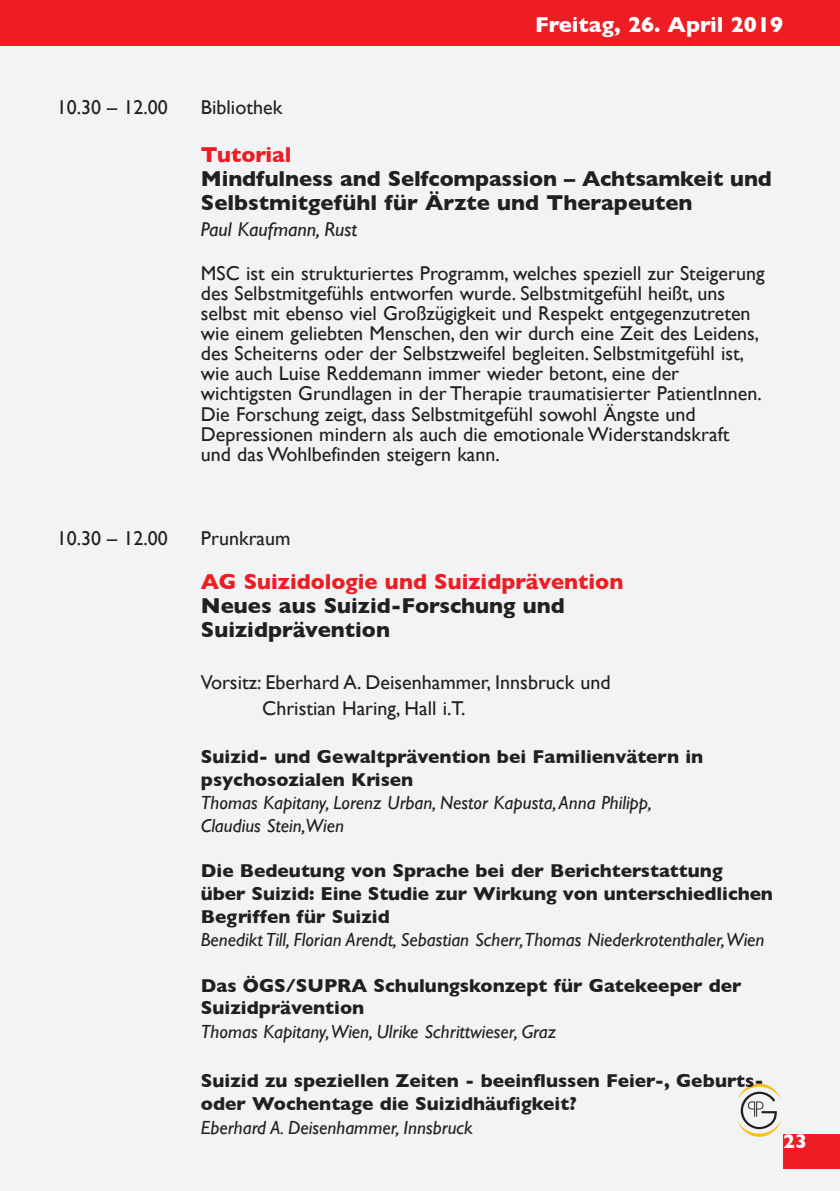
<style>
.page{position:relative;width:840px;height:1191px;background:#fff}
.page>*{position:absolute;margin:0;border:0;box-sizing:border-box;transform-origin:0 0}
.t1{font:700 22px/24px "Gill Sans";color:#231f20}
.t2{font:700 22px "Gill Sans";color:#ee1d23}
.t3{font:700 22px "Gill Sans";color:#fff}
.t4{font:20px/20px "Gill Sans";color:#231f20}
.t5{font:italic 20px "Gill Sans";color:#231f20}
.t6{font:700 20px "Helvetica";color:#fff}
.t7{font:700 19px/22.8px "Gill Sans";color:#231f20}
.t8{font:italic 19px "Gill Sans";color:#231f20}
</style>
<div class="page">
<div style="left:0;top:0;width:839px;height:1191px;background:#f2f3f4"></div>
<div style="left:0;top:0;width:839px;height:45px;background:#ee1d23"></div>
<svg style="left:737px;top:1083px;width:44px;height:53px"></svg>
<div style="left:782px;top:1134px;width:57px;height:34px;background:#ee1d23"></div>
<p class="t3" style="left:535px;top:7px;width:249px">Freitag, 26. April 2019</p>
<p class="t4" style="left:57px;top:97px;width:112px">10.30 – 12.00</p>
<p class="t4" style="left:201px;top:97px;width:83px">Bibliothek</p>
<p class="t2" style="left:201px;top:137px;width:92px">Tutorial</p>
<p class="t1" style="left:201px;top:166px;width:572px">Mindfulness and Selfcompassion – Achtsamkeit und<br>Selbstmitgefühl für Ärzte und Therapeuten</p>
<p class="t5" style="left:201px;top:218px;width:158px">Paul Kaufmann, Rust</p>
<p class="t4" style="left:201px;top:263px;width:565px">MSC ist ein strukturiertes Programm, welches speziell zur Steigerung</p>
<p class="t4" style="left:201px;top:283px;width:525px">des Selbstmitgefühls entworfen wurde. Selbstmitgefühl heißt, uns</p>
<p class="t4" style="left:201px;top:303px;width:551px">selbst mit ebenso viel Großzügigkeit und Respekt entgegenzutreten</p>
<p class="t4" style="left:201px;top:323px;width:559px">wie einem geliebten Menschen, den wir durch eine Zeit des Leidens,</p>
<p class="t4" style="left:201px;top:343px;width:544px">des Scheiterns oder der Selbstzweifel begleiten. Selbstmitgefühl ist,</p>
<p class="t4" style="left:201px;top:363px;width:562px">wie auch Luise Reddemann immer wieder betont, eine der wichtigsten Grundlagen in der Therapie traumatisierter PatientInnen.</p>
<p class="t4" style="left:201px;top:403px;width:496px">Die Forschung zeigt, dass Selbstmitgefühl sowohl Ängste und</p>
<p class="t4" style="left:201px;top:423px;width:529px">Depressionen mindern als auch die emotionale Widerstandskraft</p>
<p class="t4" style="left:201px;top:443px;width:300px">und das Wohlbefinden steigern kann.</p>
<p class="t4" style="left:57px;top:527px;width:112px">10.30 – 12.00</p>
<p class="t4" style="left:201px;top:527px;width:91px">Prunkraum</p>
<p class="t2" style="left:201px;top:563px;width:423px">AG Suizidologie und Suizidprävention</p>
<p class="t1" style="left:201px;top:592px;width:365px">Neues aus Suizid-Forschung und<br>Suizidprävention</p>
<p class="t4" style="left:201px;top:671px;width:411px">Vorsitz: Eberhard A. Deisenhammer, Innsbruck und</p>
<p class="t4" style="left:262px;top:697px;width:205px">Christian Haring, Hall i.T.</p>
<p class="t7" style="left:201px;top:745px;width:503px">Suizid- und Gewaltprävention bei Familienvätern in</p>
<p class="t7" style="left:201px;top:768px;width:214px">psychosozialen Krisen</p>
<p class="t8" style="left:201px;top:791px;width:452px">Thomas Kapitany, Lorenz Urban, Nestor Kapusta, Anna Philipp,</p>
<p class="t8" style="left:201px;top:814px;width:144px">Claudius Stein,Wien</p>
<p class="t7" style="left:201px;top:859px;width:573px">Die Bedeutung von Sprache bei der Berichterstattung<br>über Suizid: Eine Studie zur Wirkung von unterschiedlichen<br>Begriffen für Suizid</p>
<p class="t8" style="left:201px;top:928px;width:564px">Benedikt Till, Florian Arendt, Sebastian Scherr,Thomas Niederkrotenthaler,Wien</p>
<p class="t7" style="left:201px;top:973px;width:542px">Das ÖGS/SUPRA Schulungskonzept für Gatekeeper der<br>Suizidprävention</p>
<p class="t8" style="left:201px;top:1021px;width:357px">Thomas Kapitany,Wien, Ulrike Schrittwieser, Graz</p>
<p class="t7" style="left:201px;top:1069px;width:564px">Suizid zu speziellen Zeiten - beeinflussen Feier-, Geburts&shy;oder Wochentage die Suizidhäufigkeit?</p>
<p class="t8" style="left:201px;top:1116px;width:273px">Eberhard A. Deisenhammer, Innsbruck</p>
<p class="t6" style="left:782px;top:1126px;width:24px">23</p>
</div>
